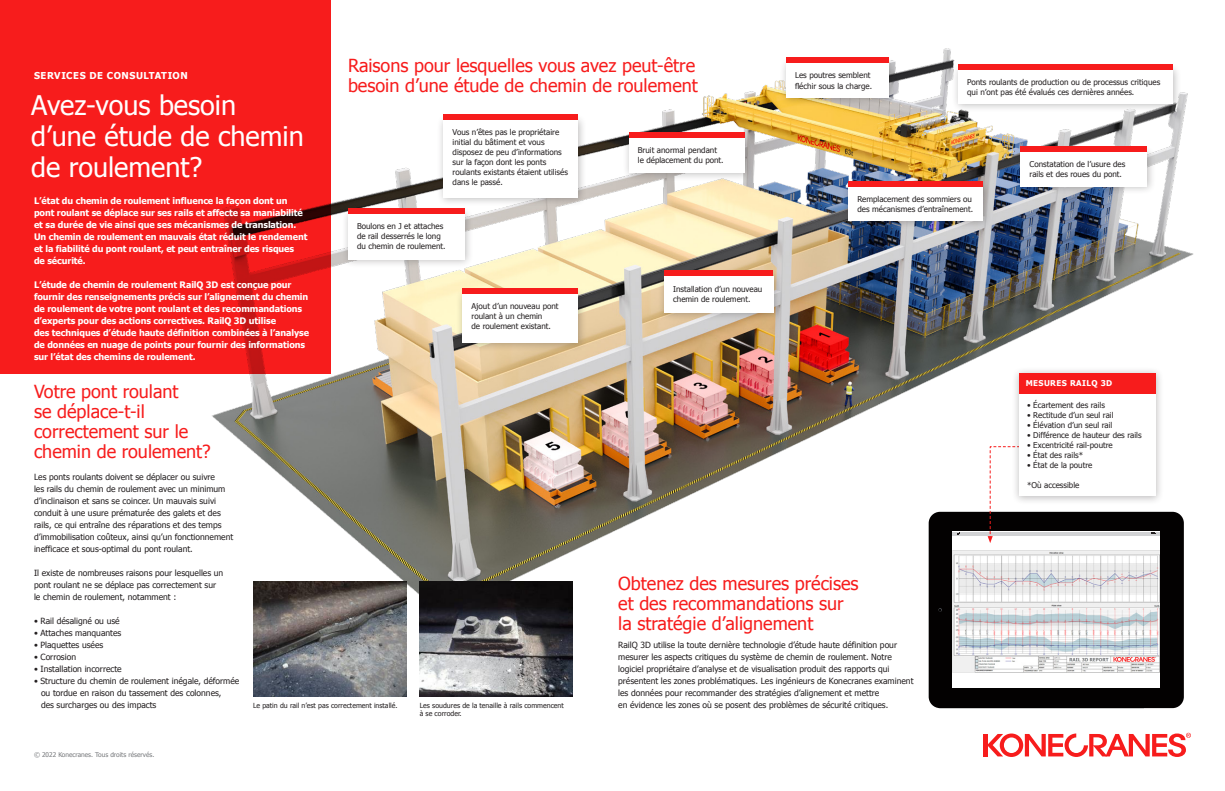
<style>
.page{position:relative;width:1225px;height:791px;background:#fff}
.page>*{position:absolute;margin:0;border:0;box-sizing:border-box;transform-origin:0 0}
.Main_headline{font:27px/31px "Tahoma";color:#fff}
.Main_headline-2{font:18px/20px "Tahoma";color:#f71c1c}
.Main_subhead{font:700 9.5px "Tahoma";letter-spacing:.055em;color:#fff}
.Intro_body_copy{font:700 9px/12px "Tahoma";letter-spacing:-.01em;color:#fff}
.Body_Copy{font:8.5px/12px "Tahoma";color:#231f20}
.Table_body_copy{font:8px/10px "Tahoma";color:#231f20}
.Table_header_top{font:700 8px "Tahoma";letter-spacing:.05em;color:#fff}
.Body_Copy-2{font:7px/8px "Tahoma";color:#231f20}
.Legal{font:6.5px "Tahoma";color:#76787b}
</style>
<div class="page">
<div style="left:928px;top:512px;width:255px;height:196px;background:#030101;border-radius:11px"></div>
<div style="left:952px;top:532px;width:208px;height:156px;background:#fff"></div>
<svg style="left:938px;top:708px;width:206px;height:1px"></svg>
<img style="left:952px;top:616px;width:207px;height:56px">
<img style="left:212px;top:37px;width:981px;height:579px">
<svg style="left:987px;top:446px;width:51px;height:97px"></svg>
<div style="left:0;top:0;width:330px;height:374px;background:#f71c1c"></div>
<div style="left:437px;top:114px;width:150px;height:93px;background:#231f20;opacity:.3"></div>
<div style="left:443px;top:120px;width:135px;height:78px;background:#fff"></div>
<div style="left:443px;top:115px;width:135px;height:5px;background:#f71c1c"></div>
<div style="left:1014px;top:145px;width:141px;height:50px;background:#231f20;opacity:.3"></div>
<div style="left:1020px;top:152px;width:126px;height:34px;background:#fff"></div>
<div style="left:1020px;top:146px;width:126px;height:5px;background:#f71c1c"></div>
<div style="left:341px;top:207px;width:132px;height:61px;background:#231f20;opacity:.3"></div>
<div style="left:348px;top:214px;width:116px;height:45px;background:#fff"></div>
<div style="left:348px;top:208px;width:116px;height:5px;background:#f71c1c"></div>
<div style="left:622px;top:132px;width:131px;height:49px;background:#231f20;opacity:.3"></div>
<div style="left:629px;top:138px;width:115px;height:34px;background:#fff"></div>
<div style="left:629px;top:133px;width:115px;height:5px;background:#f71c1c"></div>
<div style="left:456px;top:288px;width:131px;height:64px;background:#231f20;opacity:.3"></div>
<div style="left:462px;top:294px;width:116px;height:49px;background:#fff"></div>
<div style="left:462px;top:289px;width:116px;height:5px;background:#f71c1c"></div>
<div style="left:841px;top:180px;width:151px;height:50px;background:#231f20;opacity:.3"></div>
<div style="left:848px;top:187px;width:135px;height:34px;background:#fff"></div>
<div style="left:848px;top:181px;width:135px;height:5px;background:#f71c1c"></div>
<div style="left:657px;top:270px;width:125px;height:51px;background:#231f20;opacity:.3"></div>
<div style="left:664px;top:276px;width:109px;height:37px;background:#fff"></div>
<div style="left:664px;top:271px;width:109px;height:5px;background:#f71c1c"></div>
<div style="left:951px;top:63px;width:230px;height:50px;background:#231f20;opacity:.3"></div>
<div style="left:958px;top:70px;width:214px;height:34px;background:#fff"></div>
<div style="left:958px;top:64px;width:214px;height:5px;background:#f71c1c"></div>
<div style="left:779px;top:57px;width:118px;height:49px;background:#231f20;opacity:.3"></div>
<div style="left:786px;top:63px;width:102px;height:34px;background:#fff"></div>
<div style="left:786px;top:58px;width:102px;height:5px;background:#f71c1c"></div>
<hr style="left:983px;top:734px;width:4px;height:22px;background:#f71c1c">
<svg style="left:987px;top:733px;width:204px;height:24px"></svg>
<img style="left:253px;top:581px;width:153px;height:115px">
<img style="left:420px;top:581px;width:153px;height:115px">
<div style="left:1012px;top:366px;width:152px;height:139px;background:#231f20;opacity:.3"></div>
<div style="left:1018px;top:373px;width:137px;height:123px;background:#fff"></div>
<div style="left:1018px;top:373px;width:137px;height:21px;background:#f71c1c"></div>
<p class="Main_subhead" style="left:34px;top:69px;width:155px">SERVICES DE CONSULTATION</p>
<p class="Main_headline" style="left:31px;top:88px;width:274px">Avez-vous besoin d’une étude de chemin de roulement?</p>
<p class="Intro_body_copy" style="left:34px;top:194px;width:275px">L’état du chemin de roulement influence la façon dont un pont roulant se déplace sur ses rails et affecte sa maniabilité et sa durée de vie ainsi que ses mécanismes de translation.<br>Un chemin de roulement en mauvais état réduit le rendement et la fiabilité du pont roulant, et peut entraîner des risques<br>de sécurité.</p>
<p class="Intro_body_copy" style="left:34px;top:278px;width:276px">L’étude de chemin de roulement RailQ 3D est conçue pour fournir des renseignements précis sur l’alignement du chemin de roulement de votre pont roulant et des recommandations d’experts pour des actions correctives. RailQ 3D utilise<br>des techniques d’étude haute définition combinées à l’analyse de données en nuage de points pour fournir des informations sur l’état des chemins de roulement.</p>
<p class="Main_headline-2" style="left:348px;top:55px;width:351px">Raisons pour lesquelles vous avez peut-être besoin d’une étude de chemin de roulement</p>
<p class="Table_body_copy" style="left:452px;top:127px;width:117px">Vous n’êtes pas le propriétaire initial du bâtiment et vous disposez de peu d’informations sur la façon dont les ponts roulants existants étaient utilisés dans le passé.</p>
<p class="Table_body_copy" style="left:357px;top:221px;width:90px">Boulons en J et attaches de rail desserrés le long du chemin de roulement.</p>
<p class="Table_body_copy" style="left:471px;top:301px;width:89px">Ajout d’un nouveau pont roulant à un chemin<br>de roulement existant.</p>
<p class="Table_body_copy" style="left:638px;top:145px;width:87px">Bruit anormal pendant le déplacement du pont.</p>
<p class="Table_body_copy" style="left:673px;top:283px;width:91px">Installation d’un nouveau chemin de roulement.</p>
<p class="Table_body_copy" style="left:795px;top:70px;width:79px">Les poutres semblent fléchir sous la charge.</p>
<p class="Table_body_copy" style="left:967px;top:77px;width:194px">Ponts roulants de production ou de processus critiques qui n’ont pas été évalués ces dernières années.</p>
<p class="Table_body_copy" style="left:1029px;top:159px;width:97px">Constatation de l’usure des rails et des roues du pont.</p>
<p class="Table_body_copy" style="left:857px;top:193px;width:117px">Remplacement des sommiers ou des mécanismes d’entraînement.</p>
<p class="Main_headline-2" style="left:34px;top:380px;width:178px">Votre pont roulant<br>se déplace-t-il correctement sur le chemin de roulement?</p>
<p class="Body_Copy" style="left:34px;top:471px;width:201px">Les ponts roulants doivent se déplacer ou suivre<br>les rails du chemin de roulement avec un minimum d’inclinaison et sans se coincer. Un mauvais suivi conduit à une usure prématurée des galets et des rails, ce qui entraîne des réparations et des temps d’immobilisation coûteux, ainsi qu’un fonctionnement inefficace et sous-optimal du pont roulant.</p>
<p class="Body_Copy" style="left:34px;top:567px;width:191px">Il existe de nombreuses raisons pour lesquelles un pont roulant ne se déplace pas correctement sur le chemin de roulement, notamment :</p>
<p class="Body_Copy" style="left:34px;top:615px;width:87px">• Rail désaligné ou usé</p>
<p class="Body_Copy" style="left:34px;top:627px;width:89px">• Attaches manquantes</p>
<p class="Body_Copy" style="left:34px;top:639px;width:71px">• Plaquettes usées</p>
<p class="Body_Copy" style="left:34px;top:651px;width:44px">• Corrosion</p>
<p class="Body_Copy" style="left:34px;top:663px;width:89px">• Installation incorrecte</p>
<p class="Body_Copy" style="left:41px;top:675px;width:200px;text-indent:-7px">• Structure du chemin de roulement inégale, déformée ou tordue en raison du tassement des colonnes,<br>des surcharges ou des impacts</p>
<p class="Legal" style="left:34px;top:750px;width:122px">© 2022 Konecranes. Tous droits réservés.</p>
<p class="Body_Copy-2" style="left:253px;top:701px;width:146px">Le patin du rail n’est pas correctement installé.</p>
<p class="Body_Copy-2" style="left:420px;top:701px;width:146px">Les soudures de la tenaille à rails commencent à se corroder.</p>
<p class="Main_headline-2" style="left:618px;top:572px;width:242px">Obtenez des mesures précises et des recommandations sur la stratégie d’alignement</p>
<p class="Body_Copy" style="left:618px;top:639px;width:297px">RailQ 3D utilise la toute dernière technologie d’étude haute définition pour mesurer les aspects critiques du système de chemin de roulement. Notre logiciel propriétaire d’analyse et de visualisation produit des rapports qui présentent les zones problématiques. Les ingénieurs de Konecranes examinent les données pour recommander des stratégies d’alignement et mettre<br>en évidence les zones où se posent des problèmes de sécurité critiques.</p>
<p class="Table_header_top" style="left:1025px;top:378px;width:88px">MESURES RAILQ 3D</p>
<p class="Table_body_copy" style="left:1027px;top:399px;width:79px">• Écartement des rails</p>
<p class="Table_body_copy" style="left:1027px;top:409px;width:88px">• Rectitude d’un seul rail</p>
<p class="Table_body_copy" style="left:1027px;top:419px;width:87px">• Élévation d’un seul rail</p>
<p class="Table_body_copy" style="left:1027px;top:429px;width:116px">• Différence de hauteur des rails</p>
<p class="Table_body_copy" style="left:1027px;top:439px;width:87px">• Excentricité rail-poutre</p>
<p class="Table_body_copy" style="left:1027px;top:449px;width:57px">• État des rails*</p>
<p class="Table_body_copy" style="left:1027px;top:459px;width:67px">• État de la poutre</p>
<p class="Table_body_copy" style="left:1027px;top:479px;width:54px">*Où accessible</p>
</div>
